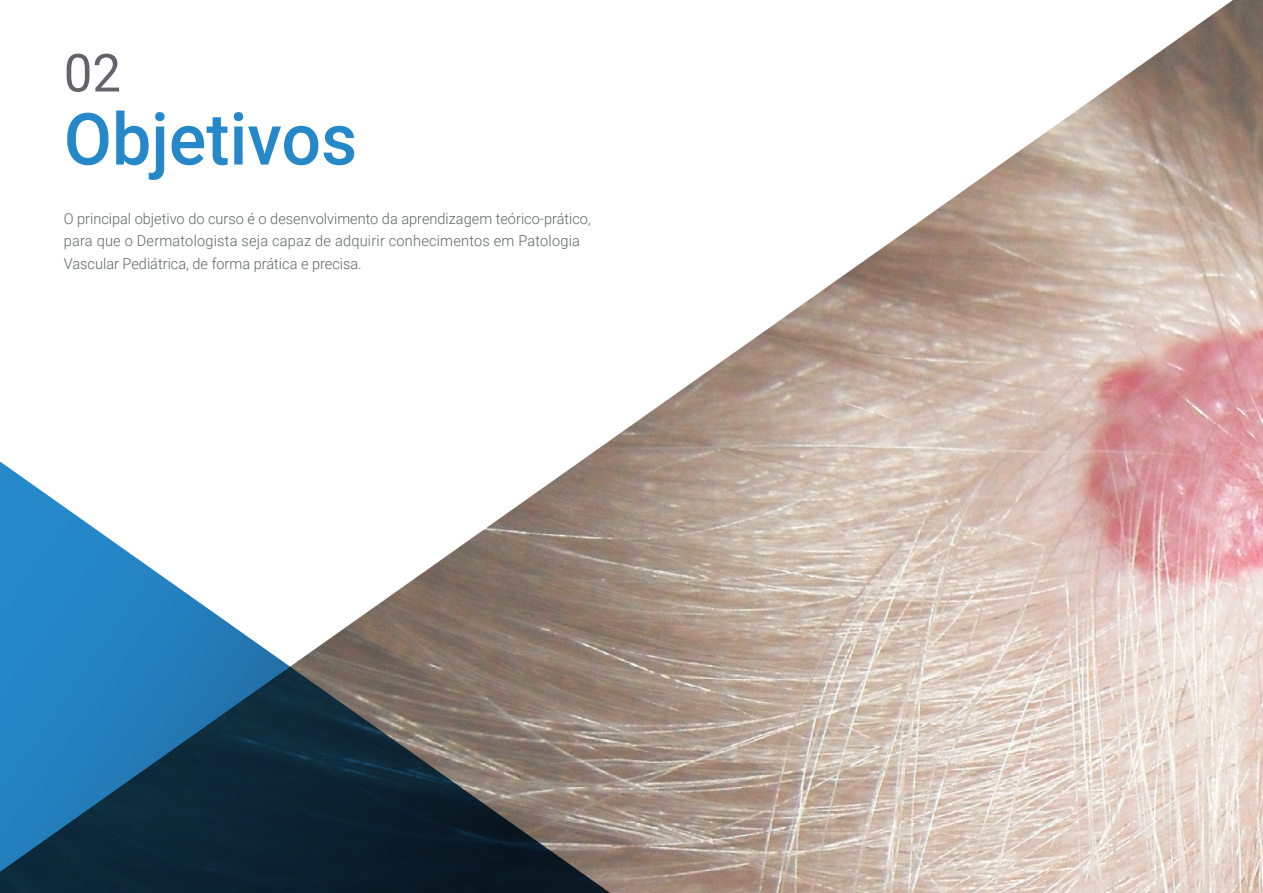
<style>
.page{position:relative;width:1263px;height:893px;background:#fff}
.page>*{position:absolute;margin:0;border:0;box-sizing:border-box;transform-origin:0 0}
.t1{font:500 72px "Roboto";color:#2488c9}
.t2{font:52.5px "Roboto";color:#61646a}
.t3{font:300 15px/22.5px "Roboto";color:#61646a}
</style>
<div class="page">
<img style="left:602px;top:0;width:661px;height:893px">
<svg style="left:0;top:446px;width:640px;height:447px"></svg>
<h2 class="t2" style="left:64px;top:36px;width:59px">02</h2>
<h1 class="t1" style="left:64px;top:89px;width:295px">Objetivos</h1>
<p class="t3" style="left:64px;top:207px;width:529px">O principal objetivo do curso é o desenvolvimento da aprendizagem teórico-prático, para que o Dermatologista seja capaz de adquirir conhecimentos em Patologia<br>Vascular Pediátrica, de forma prática e precisa.</p>
</div>
